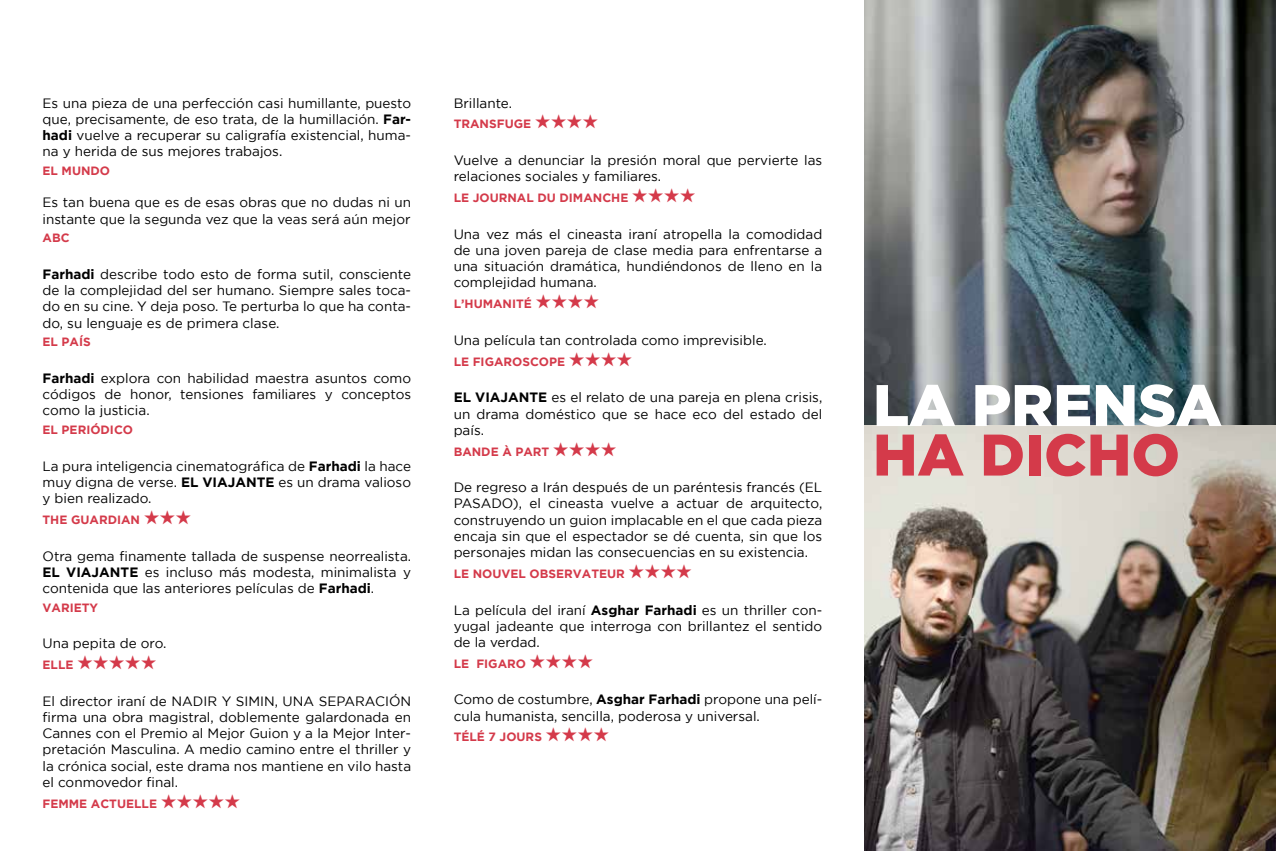
<style>
.page{position:relative;width:1276px;height:851px;background:#fff}
.page>*{position:absolute;margin:0;border:0;box-sizing:border-box;transform-origin:0 0}
.t1{font:900 58.5px "Gotham";color:#fff}
.t2{font:900 58.5px "Gotham";color:#d43a4a}
.t3{font:19.5px "Zapf Dingbats ITC";color:#d43a4a}
.t4{font:13.5px/16.2px "Gotham";color:#000;text-align:justify}
.t5{font:700 13.5px "Gotham";color:#000}
.t6{font:700 12px "Gotham";color:#d43a4a}
.s1{font-weight:700}
</style>
<div class="page">
<img style="left:865px;top:0;width:411px;height:850px">
<p class="t4" style="left:43px;top:95px;width:370px">Es una pieza de una perfección casi humillante, puesto que, precisamente, de eso trata, de la humillación. <span class="s1">Far&shy;hadi</span> vuelve a recuperar su caligrafía existencial, huma&shy;na y herida de sus mejores trabajos.</p>
<p class="t6" style="left:43px;top:164px;width:40px">El Mund</p>
<p class="t6" style="left:100px;top:164px;width:12px">o</p>
<p class="t4" style="left:43px;top:194px;width:370px">Es tan buena que es de esas obras que no dudas ni un instante que la segunda vez que la veas será aún mejor</p>
<p class="t6" style="left:43px;top:231px;width:28px">ABC</p>
<p class="t4" style="left:43px;top:266px;width:370px"><span class="s1">Farhadi</span> describe todo esto de forma sutil, consciente de la complejidad del ser humano. Siempre sales toca&shy;do en su cine. Y deja poso. Te perturba lo que ha conta&shy;do, su lenguaje es de primera clase.</p>
<p class="t6" style="left:43px;top:335px;width:27px">El País</p>
<p class="t4" style="left:43px;top:370px;width:370px"><span class="s1">Farhadi</span> explora con habilidad maestra asuntos como códigos de honor, tensiones familiares y conceptos como la justicia.</p>
<p class="t6" style="left:43px;top:423px;width:28px">El Periódic</p>
<p class="t6" style="left:123px;top:423px;width:12px">o</p>
<p class="t4" style="left:43px;top:457px;width:370px">La pura inteligencia cinematográfica de <span class="s1">Farhadi</span> la hace muy digna de verse. <span class="s1">EL VIAJANTE</span> es un drama valioso y bien realizado.</p>
<p class="t6" style="left:43px;top:512px;width:48px">The Guardian</p>
<h2 class="t3" style="left:144px;top:508px;width:49px">★★★</h2>
<p class="t4" style="left:43px;top:547px;width:370px">Otra gema finamente tallada de suspense neorrealista.<br><span class="s1">EL VIAJANTE</span> es incluso más modesta, minimalista y contenida que las anteriores películas de <span class="s1">Farhadi</span>.</p>
<p class="t6" style="left:43px;top:600px;width:18px">Variety</p>
<p class="t4" style="left:43px;top:635px;width:125px">Una pepita de oro.</p>
<p class="t6" style="left:43px;top:657px;width:116px">ELL E ★★★★★</p>
<p class="t4" style="left:43px;top:692px;width:251px">El director iraní de Nadir y Sim in, una</p>
<p class="t4" style="left:319px;top:692px;width:19px">sepa</p>
<p class="t4" style="left:43px;top:692px;width:370px;text-align:left;text-indent:313px">ración firma una obra magistral, doblemente galardonada en Cannes con el Premio al Mejor Guion y a la Mejor Inter&shy;pretación Masculina. A medio camino entre el thriller y la crónica social, este drama nos mantiene en vilo hasta el conmovedor final.</p>
<p class="t6" style="left:43px;top:796px;width:199px">FEMME ACTUELLE ★★★★★</p>
<p class="t4" style="left:454px;top:95px;width:60px">Brillante.</p>
<p class="t6" style="left:454px;top:117px;width:146px">TRANSFUGE ★★★★</p>
<p class="t4" style="left:454px;top:152px;width:370px">Vuelve a denunciar la presión moral que pervierte las relaciones sociales y familiares.</p>
<p class="t6" style="left:454px;top:191px;width:243px">LE JOURNAL DU DIMANCHE ★★★★</p>
<p class="t4" style="left:454px;top:226px;width:370px">Una vez más el cineasta iraní atropella la comodidad de una joven pareja de clase media para enfrentarse a una situación dramática, hundiéndonos de lleno en la complejidad humana.</p>
<p class="t6" style="left:454px;top:297px;width:147px">L’HUMANITÉ ★★★★</p>
<p class="t4" style="left:454px;top:332px;width:315px">Una película tan controlada como imprevisible.</p>
<p class="t6" style="left:454px;top:354px;width:180px">LE FIGAROSCOPE ★★★★</p>
<p class="t5" style="left:454px;top:389px;width:32px">El viajante</p>
<p class="t4" style="left:454px;top:389px;width:370px;text-indent:98px">es el relato de una pareja en plena crisis, un drama doméstico que se hace eco del estado del país.</p>
<p class="t6" style="left:454px;top:444px;width:164px">BANDE À PART ★★★★</p>
<p class="t4" style="left:454px;top:479px;width:365px">De regreso a Irán después de un paréntesis francés (El pasado</p>
<p class="t4" style="left:454px;top:495px;width:370px;text-indent:59px">), el cineasta vuelve a actuar de arquitecto, construyendo un guion implacable en el que cada pieza encaja sin que el espectador se dé cuenta, sin que los personajes midan las consecuencias en su existencia.</p>
<p class="t6" style="left:454px;top:566px;width:240px">LE NOUVEL OBSERVATEUR ★★★★</p>
<p class="t4" style="left:454px;top:601px;width:370px">La película del iraní <span class="s1">Asghar Farhadi</span> es un thriller con&shy;yugal jadeante que interroga con brillantez el sentido de la verdad.</p>
<p class="t6" style="left:454px;top:656px;width:141px">LE FIGARO ★★★★</p>
<p class="t4" style="left:454px;top:691px;width:370px">Como de costumbre, <span class="s1">Asghar Farhadi</span> propone una pelí&shy;cula humanista, sencilla, poderosa y universal.</p>
<p class="t6" style="left:454px;top:730px;width:157px">TÉLÉ 7 JOURS ★★★★</p>
<h1 class="t1" style="left:873px;top:371px;width:350px">LA PRENSA</h1>
<h1 class="t2" style="left:873px;top:421px;width:308px">HA DICHO</h1>
</div>
